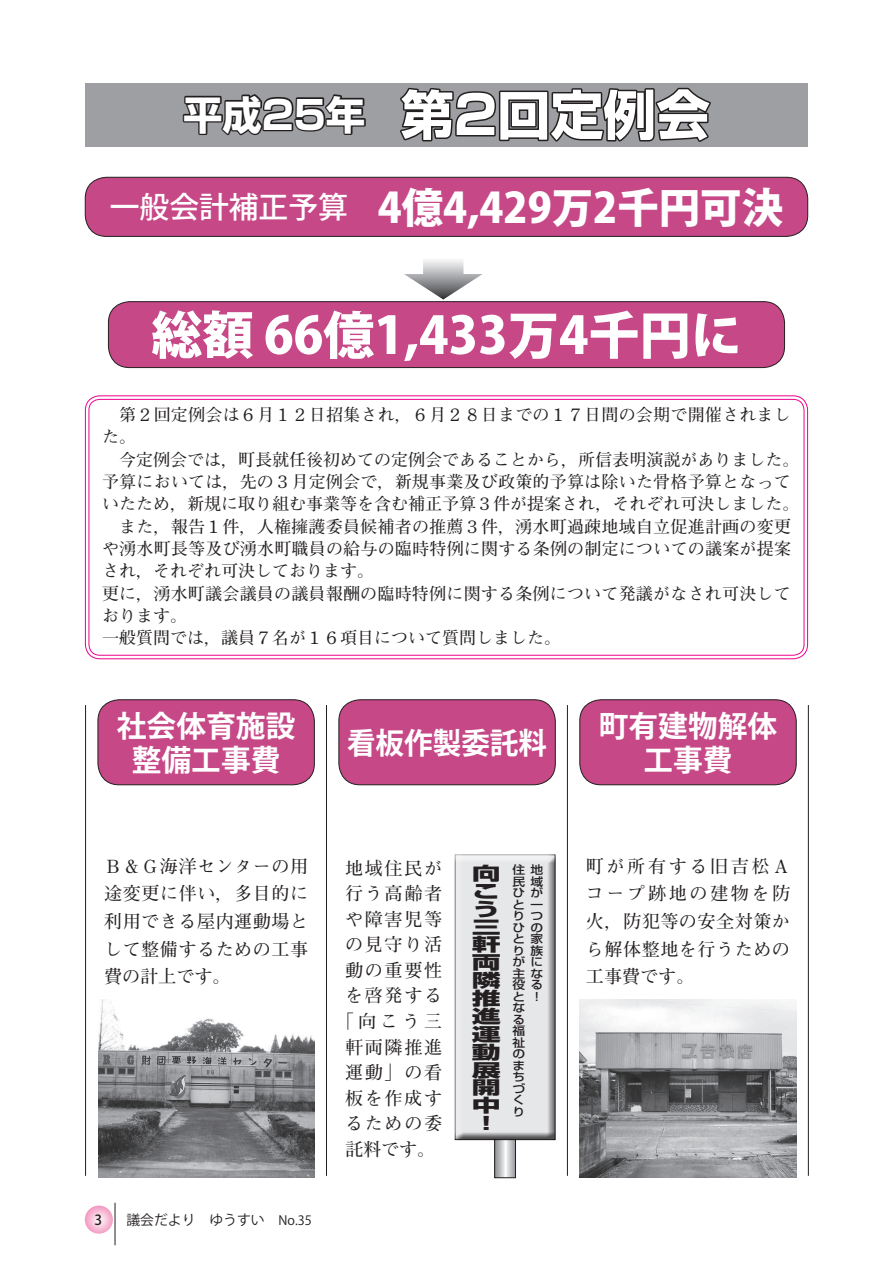
<style>
.page{position:relative;width:893px;height:1263px;background:#fff}
.page>*{position:absolute;margin:0;border:0;box-sizing:border-box;transform-origin:0 0}
.t1{font:700 53.1px "Shin Go Pr 5";color:#fff}
.t2{font:800 51px "Koz Go Pro";color:#fff}
.t3{font:800 41.4px "Koz Go Pro";color:#fff}
.t4{font:700 39.3px "Shin Go Pr 5";color:#fff}
.t5{font:700 29.7px/34px "Koz Go Pro";color:#fff;text-align:center}
.t6{font:500 29.7px "Koz Go Pro";color:#fff}
.t7{font:700 29.7px "Koz Go Pro";color:#fff;scale:.96 1}
.t8{font:700 18px/27.6px "Futo Min A101 Pr 5";letter-spacing:.035em;color:#231f20;text-align:justify}
.t9{font:700 18px/25.5px "Futo Min A101 Pr 5";letter-spacing:.095em;color:#231f20;text-align:center}
.t10{font:800 17.85px/17.9px "Shin Go Pr 5";color:#231f20;scale:1.63 1}
.t11{font:700 16.95px/22.4px "Futo Min A101 Pr 5";letter-spacing:.015em;color:#231f20}
.t12{font:13.8px "Koz Go Pro";color:#231f20}
.t13{font:500 13.8px "Koz Go Pro";color:#231f20}
.t14{font:500 11.55px/11.6px "Shin Go Pr 5";color:#231f20;scale:1.11 1}
.s1{font-size:12.75px}
</style>
<div class="page">
<svg style="left:85px;top:1205px;width:28px;height:28px"></svg>
<hr style="left:115px;top:1203px;width:1px;height:42px;background:#231f20">
<div style="left:89px;top:399px;width:715px;height:257px;border:1px solid #ed028c;border-radius:11px"></div>
<div style="left:85px;top:83px;width:723px;height:64px;background:#9d9fa2"></div>
<svg style="left:182px;top:94px;width:184px;height:42px"></svg>
<svg style="left:400px;top:87px;width:311px;height:55px"></svg>
<div style="left:108px;top:302px;width:676px;height:66px;background:#c64887;border-radius:21px"></div>
<div style="left:108px;top:301px;width:677px;height:67px;border:1px solid #231f20;border-radius:21px"></div>
<div style="left:85px;top:177px;width:723px;height:59px;background:#c64887;border-radius:21px"></div>
<div style="left:85px;top:177px;width:723px;height:60px;border:1px solid #231f20;border-radius:21px"></div>
<div style="left:580px;top:700px;width:216px;height:85px;background:#c64887;border-radius:21px"></div>
<div style="left:580px;top:699px;width:216px;height:86px;border:1px solid #231f20;border-radius:21px"></div>
<div style="left:339px;top:700px;width:216px;height:85px;background:#c64887;border-radius:21px"></div>
<div style="left:339px;top:699px;width:216px;height:86px;border:1px solid #231f20;border-radius:21px"></div>
<div style="left:98px;top:700px;width:216px;height:85px;background:#c64887;border-radius:21px"></div>
<div style="left:98px;top:699px;width:217px;height:86px;border:1px solid #231f20;border-radius:21px"></div>
<svg style="left:404px;top:260px;width:78px;height:39px"></svg>
<hr style="left:808px;top:705px;width:1px;height:471px;background:#231f20">
<hr style="left:567px;top:705px;width:1px;height:471px;background:#231f20">
<hr style="left:326px;top:705px;width:1px;height:471px;background:#231f20">
<hr style="left:85px;top:705px;width:1px;height:471px;background:#231f20">
<img style="left:580px;top:999px;width:216px;height:179px">
<svg style="left:496px;top:1141px;width:18px;height:35px"></svg>
<div style="left:494px;top:892px;width:22px;height:286px;border:1px solid #231f20"></div>
<img style="left:98px;top:999px;width:216px;height:179px">
<div style="left:453px;top:855px;width:103px;height:286px;background:#231f20;opacity:.75"></div>
<h3 class="t4" style="left:183px;top:84px;width:184px">平成25年</h3>
<h1 class="t1" style="left:401px;top:73px;width:311px">第2回定例会</h1>
<h3 class="t3" style="left:378px;top:180px;width:407px">億4 4,429万2千円可決</h3>
<h3 class="t6" style="left:110px;top:188px;width:269px">一般会計補正予算　</h3>
<h2 class="t2" style="left:151px;top:302px;width:592px">総額 66億1,433万4千円に</h2>
<p class="t11" style="left:102px;top:402px;width:699px">　第２回定例会は６月１２日招集され，６月２８日までの１７日間の会期で開催されました。<br>　今定例会では，町長就任後初めての定例会であることから，所信表明演説がありました。予算においては，先の３月定例会で，新規事業及び政策的予算は除いた骨格予算となっていたため，新規に取り組む事業等を含む補正予算３件が提案され，それぞれ可決しました。　また，報告１件，人権擁護委員候補者の推薦３件，湧水町過疎地域自立促進計画の変更や湧水町長等及び湧水町職員の給与の臨時特例に関する条例の制定についての議案が提案され，それぞれ可決しております。<br>更に，湧水町議会議員の議員報酬の臨時特例に関する条例について発議がなされ可決しております。<br>一般質問では，議員７名が１６項目について質問しました。</p>
<h3 class="t5" style="left:117px;top:710px;width:180px">社会体育施設</h3>
<h3 class="t5" style="left:132px;top:744px;width:150px">整備工事費</h3>
<p class="t8" style="left:104px;top:851px;width:206px">Ｂ＆Ｇ海洋センターの用途変更に伴い，多目的に利用できる屋内運動場として整備するための工事費の計上です。</p>
<p class="t13" style="left:94px;top:1210px;width:9px">3</p>
<p class="t12" style="left:126px;top:1211px;width:187px">議会だより　ゆうすい　<span class="s1">No.35</span></p>
<h3 class="t7" style="left:347px;top:723px;width:210px">看板作製委託料</h3>
<p class="t9" style="left:336px;top:854px;width:108px">地域住民が行う高齢者や障害児等の見守り活動の重要性を啓発する「向こう三軒両隣推進運動」の看板を作成するための委託料です。</p>
<p class="t10" style="left:472px;top:863px;width:19px">向こう三軒両隣推進運動展開中</p>
<p class="t14" style="left:512px;top:863px;width:13px">住民ひとりひとりが主役となる福祉のまちづくり</p>
<p class="t14" style="left:530px;top:863px;width:13px;text-align:justify">地域が一つの家族になる</p>
<p class="t14" style="left:530px;top:989px;width:8px">!</p>
<p class="t10" style="left:472px;top:1113px;width:12px">!</p>
<h3 class="t5" style="left:599px;top:710px;width:180px">町有建物解体工事費</h3>
<p class="t8" style="left:586px;top:851px;width:206px">町が所有する旧吉松Ａコープ跡地の建物を防火，防犯等の安全対策から解体整地を行うための工事費です。</p>
</div>
